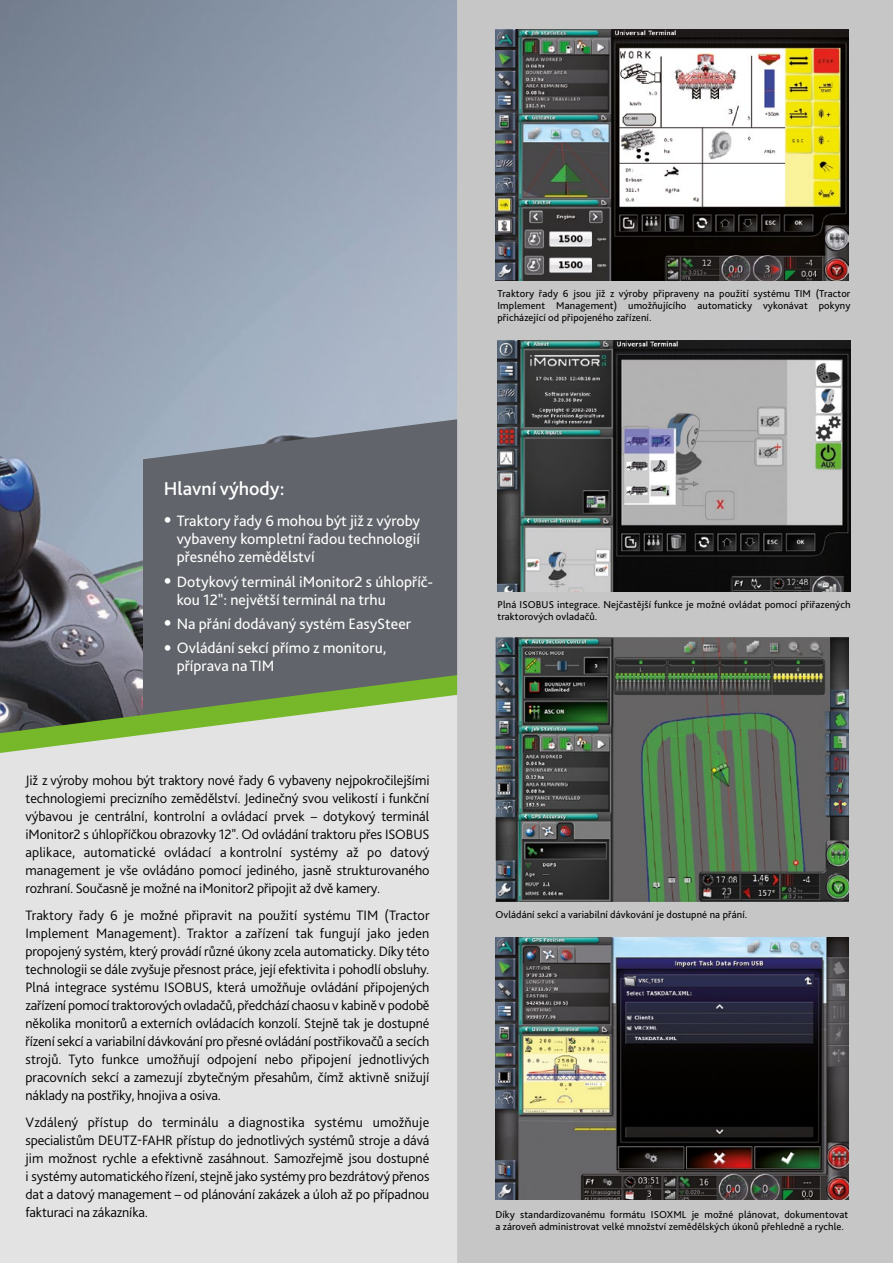
<style>
.page{position:relative;width:893px;height:1263px;background:#fff}
.page>*{position:absolute;margin:0;border:0;box-sizing:border-box;transform-origin:0 0}
.t1{font:500 19.5px "Bliss Pro";color:#fff}
.t2{font:15.75px/18px "Bliss Pro";color:#fff}
.t3{font:300 14.25px/18px "Bliss Pro";letter-spacing:-.01em;color:#000;text-align:justify}
.t4{font:10.5px/12px "Bliss Pro";letter-spacing:.01em;color:#000}
.s1{font-size:25.5px}
</style>
<div class="page">
<img style="left:0;top:0;width:457px;height:639px">
<svg style="left:143px;top:419px;width:314px;height:220px;background:#676b72"></svg>
<svg style="left:0;top:639px;width:457px;height:624px;background:#d1d3cf"></svg>
<div style="left:457px;top:0;width:436px;height:1263px;background:#c6c6c6"></div>
<img style="left:497px;top:340px;width:353px;height:251px">
<img style="left:495px;top:638px;width:353px;height:263px">
<img style="left:495px;top:938px;width:353px;height:262px">
<img style="left:495px;top:30px;width:353px;height:251px">
<h1 class="t1" style="left:164px;top:477px;width:122px">Hlavní výhody:</h1>
<p class="t2" style="left:177px;top:512px;width:245px;text-align:justify;text-indent:-13px"><span class="s1">•</span> Traktory řady 6 mohou být již z výroby vybaveny kompletní řadou technologií přesného zemědělství</p>
<p class="t2" style="left:177px;top:572px;width:258px;text-indent:-13px"><span class="s1">•</span> Dotykový terminál iMonitor2 s úhlopříč&shy;kou 12": největší terminál na trhu</p>
<p class="t2" style="left:164px;top:615px;width:249px"><span class="s1">•</span> Na přání dodávaný systém EasySteer</p>
<p class="t2" style="left:177px;top:639px;width:211px;text-indent:-13px"><span class="s1">•</span> Ovládání sekcí přímo z monitoru, příprava na TIM</p>
<p class="t3" style="left:26px;top:771px;width:406px">Již z výroby mohou být traktory nové řady 6 vybaveny nejpokročilejšími technologiemi precizního zemědělství. Jedinečný svou velikostí i funkční výbavou je centrální, kontrolní a ovládací prvek – dotykový terminál iMonitor2 s úhlopříčkou obrazovky 12". Od ovládání traktoru přes ISOBUS aplikace, automatické ovládací a kontrolní systémy až po datový management je vše ovládáno pomocí jediného, jasně strukturovaného rozhraní. Současně je možné na iMonitor2 připojit až dvě kamery.</p>
<p class="t3" style="left:26px;top:906px;width:405px">Traktory řady 6 je možné připravit na použití systému TIM (Tractor Implement Management). Traktor a zařízení tak fungují jako jeden propojený systém, který provádí různé úkony zcela automaticky. Díky této technologii se dále zvyšuje přesnost práce, její efektivita i pohodlí obsluhy.<br>Plná integrace systému ISOBUS, která umožňuje ovládání připojených zařízení pomocí traktorových ovladačů, předchází chaosu v kabině v podobě několika monitorů a externích ovládacích konzolí. Stejně tak je dostupné řízení sekcí a variabilní dávkování pro přesné ovládání postřikovačů a secích strojů. Tyto funkce umožňují odpojení nebo připojení jednotlivých pracovních sekcí a zamezují zbytečným přesahům, čímž aktivně snižují náklady na postřiky, hnojiva a osiva.</p>
<p class="t3" style="left:26px;top:1113px;width:405px">Vzdálený přístup do terminálu a diagnostika systému umožňuje specialistům DEUTZ-FAHR přístup do jednotlivých systémů stroje a dává jim možnost rychle a efektivně zasáhnout. Samozřejmě jsou dostupné i systémy automatického řízení, stejně jako systémy pro bezdrátový přenos dat a datový management – od plánování zakázek a úloh až po případnou fakturaci na zákazníka.</p>
<p class="t4" style="left:497px;top:288px;width:354px;text-align:justify">Traktory řady 6 jsou již z výroby připraveny na použití systému TIM (Tractor Implement Management) umožňujícího automaticky vykonávat pokyny přicházející od připojeného zařízení.</p>
<p class="t4" style="left:497px;top:598px;width:354px">Plná ISOBUS integrace. Nejčastější funkce je možné ovládat pomocí přiřazených traktorových ovladačů.</p>
<p class="t4" style="left:495px;top:908px;width:253px">Ovládání sekcí a variabilní dávkování je dostupné na přání.</p>
<p class="t4" style="left:495px;top:1208px;width:354px">Díky standardizovanému formátu ISOXML je možné plánovat, dokumentovat a zároveň administrovat velké množství zemědělských úkonů přehledně a rychle.</p>
</div>
